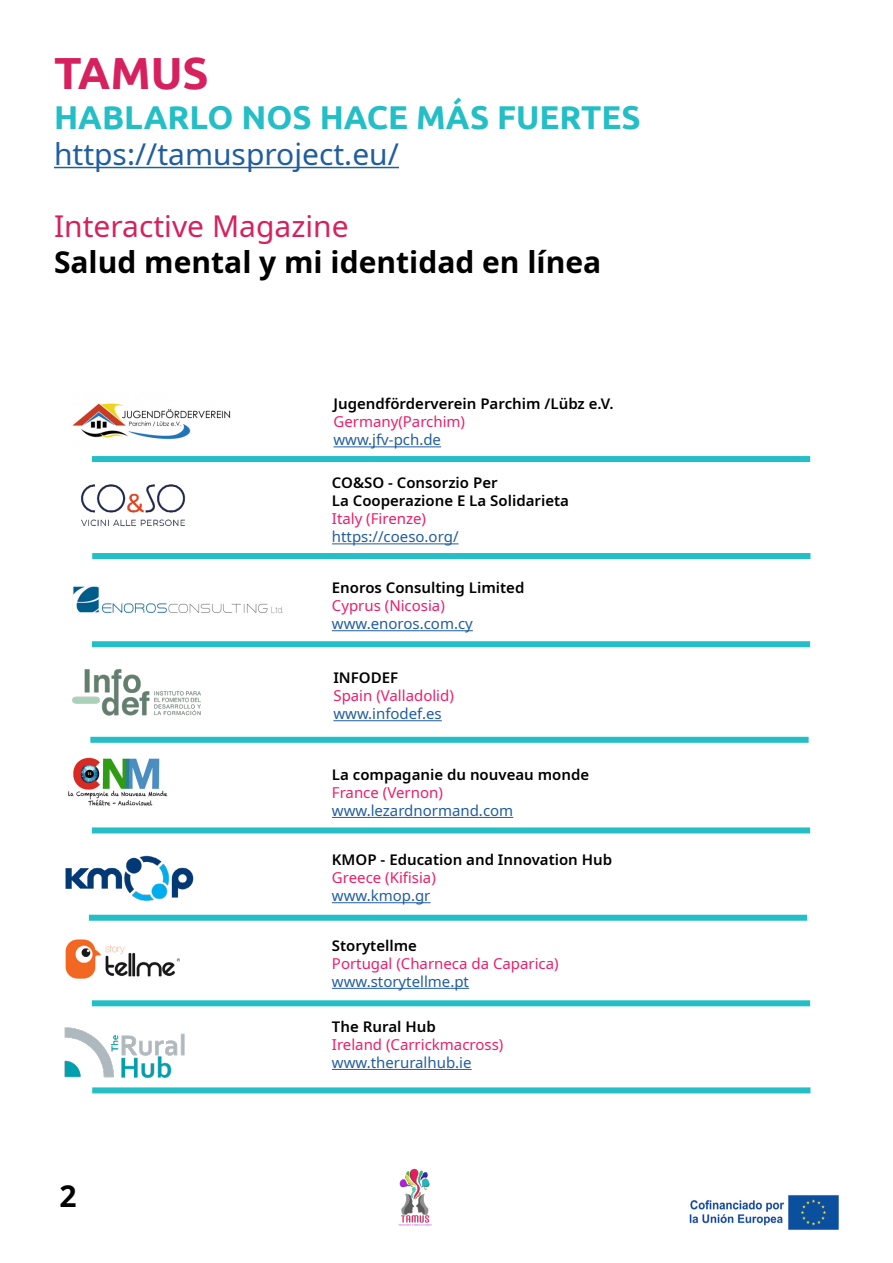
<style>
.page{position:relative;width:893px;height:1263px;background:#fff}
.page>*{position:absolute;margin:0;border:0;box-sizing:border-box;transform-origin:0 0}
.t1{font:700 45px "Ubuntu";color:#d7215e}
.t2{font:700 33px "Ubuntu";color:#23bec6}
.t3{font:700 30px "Noto Sans";color:#000}
.t4{font:30px "Noto Sans";color:#215e9e}
.t5{font:30px "Noto Sans";color:#d7215e}
.t6{font:600 15px/18px "Noto Sans";color:#000}
.t7{font:15px "Noto Sans";color:#ed1d69}
.t8{font:15px "Noto Sans";color:#215e9e}
</style>
<div class="page">
<img style="left:398px;top:1168px;width:34px;height:58px">
<img style="left:689px;top:1195px;width:149px;height:35px">
<hr style="left:54px;top:167px;width:345px;height:1px;background:#215e9e">
<img style="left:80px;top:484px;width:106px;height:42px">
<img style="left:72px;top:586px;width:211px;height:28px">
<img style="left:72px;top:669px;width:129px;height:47px">
<img style="left:65px;top:855px;width:129px;height:46px">
<img style="left:72px;top:403px;width:159px;height:37px">
<img style="left:65px;top:939px;width:114px;height:40px">
<img style="left:64px;top:1027px;width:121px;height:51px">
<img style="left:68px;top:757px;width:100px;height:49px">
<div style="left:92px;top:456px;width:718px;height:6px;background:#23bec6"></div>
<div style="left:92px;top:553px;width:718px;height:6px;background:#23bec6"></div>
<div style="left:92px;top:641px;width:718px;height:6px;background:#23bec6"></div>
<div style="left:90px;top:737px;width:719px;height:6px;background:#23bec6"></div>
<div style="left:92px;top:827px;width:718px;height:6px;background:#23bec6"></div>
<div style="left:89px;top:915px;width:718px;height:6px;background:#23bec6"></div>
<div style="left:92px;top:1000px;width:718px;height:6px;background:#23bec6"></div>
<div style="left:92px;top:1087px;width:718px;height:6px;background:#23bec6"></div>
<hr style="left:333px;top:446px;width:108px;height:1px;background:#215e9e">
<hr style="left:332px;top:543px;width:127px;height:1px;background:#215e9e">
<hr style="left:332px;top:630px;width:141px;height:1px;background:#215e9e">
<hr style="left:333px;top:720px;width:109px;height:1px;background:#215e9e">
<hr style="left:332px;top:817px;width:181px;height:1px;background:#215e9e">
<hr style="left:332px;top:902px;width:98px;height:1px;background:#215e9e">
<hr style="left:332px;top:988px;width:137px;height:1px;background:#215e9e">
<hr style="left:332px;top:1069px;width:140px;height:1px;background:#215e9e">
<h1 class="t1" style="left:54px;top:46px;width:156px">TAMUS</h1>
<h2 class="t2" style="left:54px;top:97px;width:588px">HABLARLO NOS HACE MÁS FUERTES</h2>
<h3 class="t4" style="left:54px;top:133px;width:346px">https://tamusproject.eu/</h3>
<h3 class="t5" style="left:54px;top:205px;width:296px">Interactive Magazine</h3>
<h3 class="t3" style="left:54px;top:240px;width:549px">Salud mental y mi identidad en línea</h3>
<p class="t6" style="left:333px;top:395px;width:282px">Jugendförderverein Parchim /Lübz e.V.</p>
<p class="t7" style="left:333px;top:411px;width:133px">Germany(Parchim)</p>
<p class="t8" style="left:333px;top:429px;width:109px">www.jfv-pch.de</p>
<p class="t6" style="left:332px;top:474px;width:239px">CO&amp;SO - Consorzio Per<br>La Cooperazione E La Solidarieta</p>
<p class="t7" style="left:332px;top:508px;width:96px">Italy (Firenze)</p>
<p class="t8" style="left:332px;top:526px;width:128px">https://coeso.org/</p>
<p class="t6" style="left:332px;top:579px;width:194px">Enoros Consulting Limited</p>
<p class="t7" style="left:332px;top:595px;width:114px">Cyprus (Nicosia)</p>
<p class="t8" style="left:332px;top:613px;width:142px">www.enoros.com.cy</p>
<p class="t6" style="left:333px;top:669px;width:66px">INFODEF</p>
<p class="t7" style="left:333px;top:685px;width:122px">Spain (Valladolid)</p>
<p class="t8" style="left:333px;top:703px;width:110px">www.infodef.es</p>
<h3 class="t3" style="left:60px;top:1175px;width:19px">2</h3>
<p class="t6" style="left:332px;top:766px;width:259px">La compaganie du nouveau monde</p>
<p class="t7" style="left:332px;top:782px;width:112px">France (Vernon)</p>
<p class="t8" style="left:332px;top:800px;width:183px">www.lezardnormand.com</p>
<p class="t6" style="left:332px;top:851px;width:282px">KMOP - Education and Innovation Hub</p>
<p class="t7" style="left:332px;top:867px;width:105px">Greece (Kifisia)</p>
<p class="t8" style="left:332px;top:885px;width:100px">www.kmop.gr</p>
<p class="t6" style="left:332px;top:937px;width:86px">Storytellme</p>
<p class="t7" style="left:332px;top:953px;width:228px">Portugal (Charneca da Caparica)</p>
<p class="t8" style="left:332px;top:971px;width:139px">www.storytellme.pt</p>
<p class="t6" style="left:332px;top:1018px;width:105px">The Rural Hub</p>
<p class="t7" style="left:332px;top:1034px;width:173px">Ireland (Carrickmacross)</p>
<p class="t8" style="left:332px;top:1052px;width:141px">www.theruralhub.ie</p>
</div>
